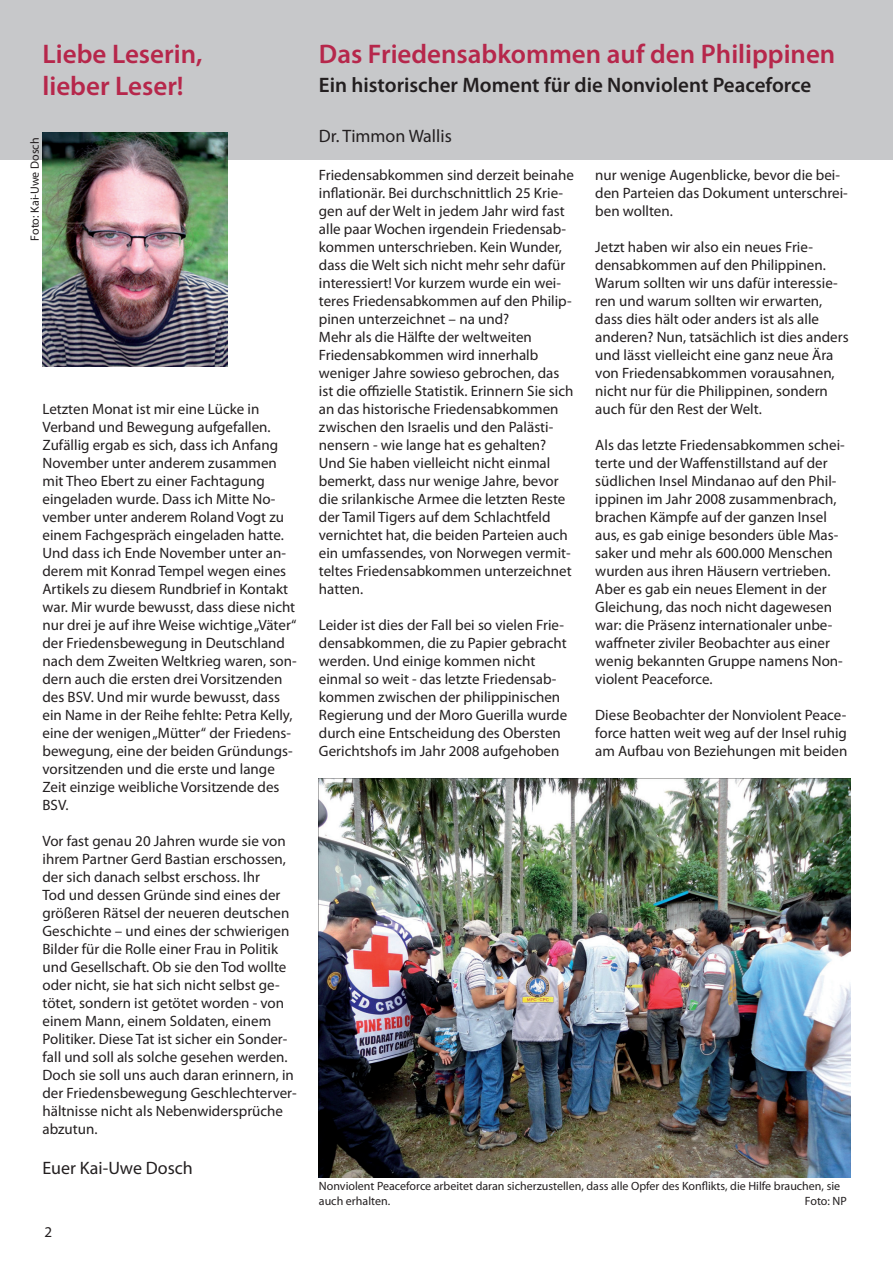
<style>
.page{position:relative;width:893px;height:1263px;background:#fff}
.page>*{position:absolute;margin:0;border:0;box-sizing:border-box;transform-origin:0 0}
.t1{font:600 27px/32.4px "Myriad Pro";color:#b6274b}
.t2{font:600 21px "Myriad Pro";color:#231f20}
.t3{font:18px "Myriad Pro";color:#231f20}
.t4{font:15px/18px "Myriad Pro";color:#231f20}
.t5{font:12px/14.4px "Myriad Pro";color:#231f20}
</style>
<div class="page">
<div style="left:0;top:0;width:893px;height:159px;background:#c7c8ca"></div>
<img style="left:43px;top:133px;width:184px;height:234px">
<img style="left:319px;top:779px;width:531px;height:398px">
<h1 class="t1" style="left:43px;top:37px;width:161px">Liebe Leserin, lieber Leser!</h1>
<p class="t5" style="left:27px;top:241px;width:104px;rotate:-90deg">Foto: Kai-Uwe Dosch</p>
<p class="t4" style="left:43px;top:400px;width:256px">Letzten Monat ist mir eine Lücke in Verband und Bewegung aufgefallen.<br>Zufällig ergab es sich, dass ich Anfang November unter anderem zusammen mit Theo Ebert zu einer Fachtagung eingeladen wurde. Dass ich Mitte No&shy;vember unter anderem Roland Vogt zu einem Fachgespräch eingeladen hatte.<br>Und dass ich Ende November unter an&shy;derem mit Konrad Tempel wegen eines Artikels zu diesem Rundbrief in Kontakt war. Mir wurde bewusst, dass diese nicht nur drei je auf ihre Weise wichtige „Väter“ der Friedensbewegung in Deutschland nach dem Zweiten Weltkrieg waren, son&shy;dern auch die ersten drei Vorsitzenden des BSV. Und mir wurde bewusst, dass ein Name in der Reihe fehlte: Petra Kelly, eine der wenigen „Mütter“ der Friedens&shy;bewegung, eine der beiden Gründungs&shy;vorsitzenden und die erste und lange Zeit einzige weibliche Vorsitzende des BSV.</p>
<p class="t4" style="left:43px;top:832px;width:256px">Vor fast genau 20 Jahren wurde sie von ihrem Partner Gerd Bastian erschossen, der sich danach selbst erschoss. Ihr<br>Tod und dessen Gründe sind eines der größeren Rätsel der neueren deutschen Geschichte – und eines der schwierigen Bilder für die Rolle einer Frau in Politik und Gesellschaft. Ob sie den Tod wollte oder nicht, sie hat sich nicht selbst ge&shy;tötet, sondern ist getötet worden - von einem Mann, einem Soldaten, einem Politiker. Diese Tat ist sicher ein Sonder&shy;fall und soll als solche gesehen werden.<br>Doch sie soll uns auch daran erinnern, in der Friedensbewegung Geschlechterver&shy;hältnisse nicht als Nebenwidersprüche abzutun.</p>
<p class="t3" style="left:43px;top:1156px;width:152px">Euer Kai-Uwe Dosch</p>
<h1 class="t1" style="left:319px;top:37px;width:518px">Das Friedensabkommen auf den Philippinen</h1>
<h2 class="t2" style="left:319px;top:71px;width:494px">Ein historischer Moment für die Nonviolent Peaceforce</h2>
<p class="t3" style="left:319px;top:125px;width:134px">Dr. Timmon Wallis</p>
<p class="t4" style="left:319px;top:166px;width:257px">Friedensabkommen sind derzeit beinahe inflationär. Bei durchschnittlich 25 Krie&shy;gen auf der Welt in jedem Jahr wird fast alle paar Wochen irgendein Friedensab&shy;kommen unterschrieben. Kein Wunder, dass die Welt sich nicht mehr sehr dafür interessiert! Vor kurzem wurde ein wei&shy;teres Friedensabkommen auf den Philip&shy;pinen unterzeichnet – na und?<br>Mehr als die Hälfte der weltweiten Friedensabkommen wird innerhalb weniger Jahre sowieso gebrochen, das ist die offizielle Statistik. Erinnern Sie sich an das historische Friedensabkommen zwischen den Israelis und den Palästi&shy;nensern - wie lange hat es gehalten?<br>Und Sie haben vielleicht nicht einmal bemerkt, dass nur wenige Jahre, bevor die srilankische Armee die letzten Reste der Tamil Tigers auf dem Schlachtfeld vernichtet hat, die beiden Parteien auch ein umfassendes, von Norwegen vermit&shy;teltes Friedensabkommen unterzeichnet hatten.</p>
<p class="t4" style="left:319px;top:616px;width:250px">Leider ist dies der Fall bei so vielen Frie&shy;densabkommen, die zu Papier gebracht werden. Und einige kommen nicht einmal so weit - das letzte Friedensab&shy;kommen zwischen der philippinischen Regierung und der Moro Guerilla wurde durch eine Entscheidung des Obersten Gerichtshofs im Jahr 2008 aufgehoben</p>
<p class="t4" style="left:595px;top:166px;width:254px">nur wenige Augenblicke, bevor die bei&shy;den Parteien das Dokument unterschrei&shy;ben wollten.</p>
<p class="t4" style="left:595px;top:238px;width:255px">Jetzt haben wir also ein neues Frie&shy;densabkommen auf den Philippinen.<br>Warum sollten wir uns dafür interessie&shy;ren und warum sollten wir erwarten, dass dies hält oder anders ist als alle anderen? Nun, tatsächlich ist dies anders und lässt vielleicht eine ganz neue Ära von Friedensabkommen vorausahnen, nicht nur für die Philippinen, sondern auch für den Rest der Welt.</p>
<p class="t4" style="left:595px;top:436px;width:251px">Als das letzte Friedensabkommen schei&shy;terte und der Waffenstillstand auf der südlichen Insel Mindanao auf den Phil&shy;ippinen im Jahr 2008 zusammenbrach, brachen Kämpfe auf der ganzen Insel aus, es gab einige besonders üble Mas&shy;saker und mehr als 600.000 Menschen wurden aus ihren Häusern vertrieben.<br>Aber es gab ein neues Element in der Gleichung, das noch nicht dagewesen war: die Präsenz internationaler unbe&shy;waffneter ziviler Beobachter aus einer wenig bekannten Gruppe namens Non&shy;violent Peaceforce.</p>
<p class="t4" style="left:595px;top:706px;width:254px;text-align:justify">Diese Beobachter der Nonviolent Peace&shy;force hatten weit weg auf der Insel ruhig am Aufbau von Beziehungen mit beiden</p>
<p class="t5" style="left:319px;top:1179px;width:523px">Nonviolent Peaceforce arbeitet daran sicherzustellen, dass alle Opfer des Konflikts, die Hilfe brauchen, sie auch erhalten.</p>
<p class="t5" style="left:805px;top:1193px;width:43px">Foto: NP</p>
</div>
